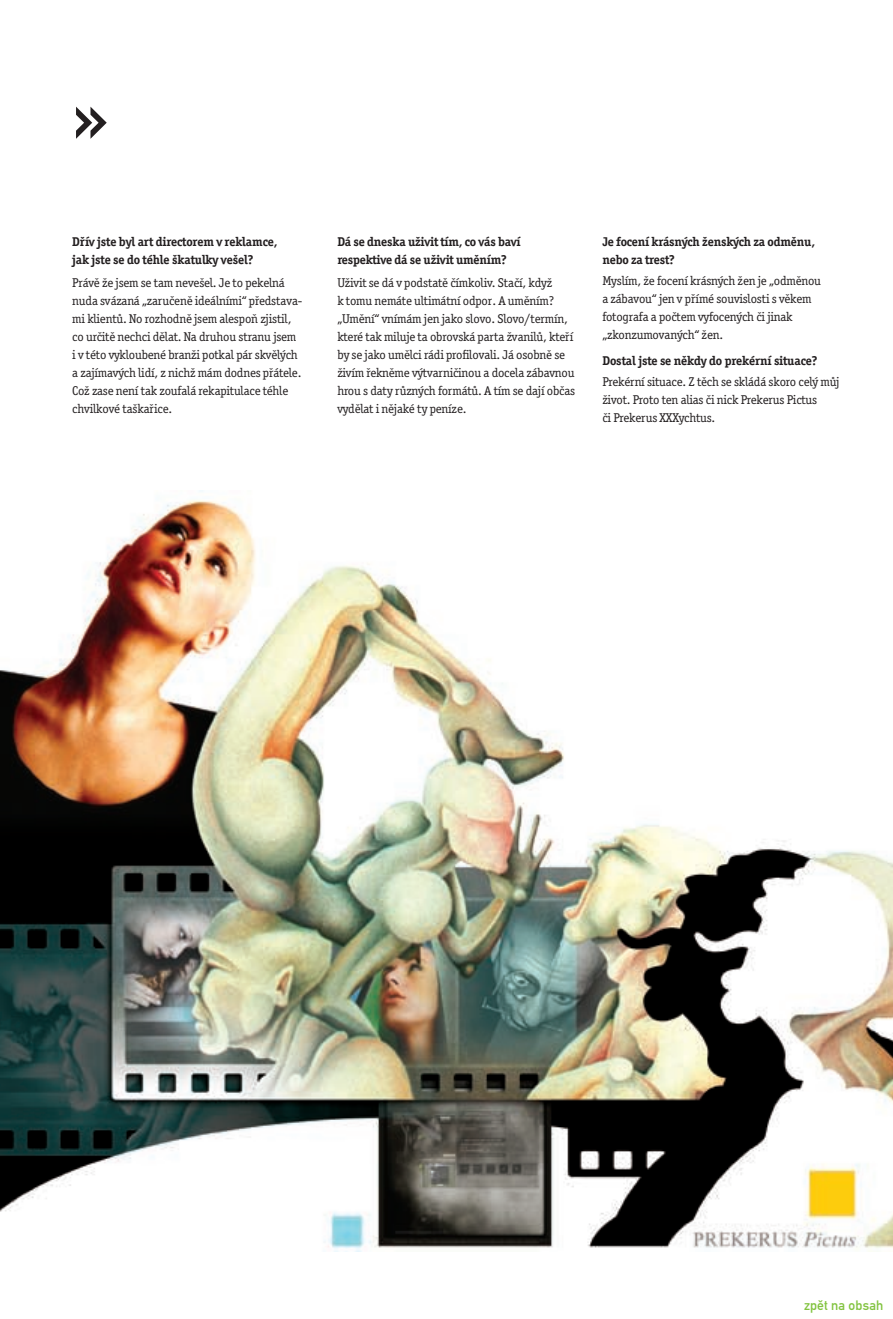
<style>
.page{position:relative;width:893px;height:1319px;background:#fff}
.page>*{position:absolute;margin:0;border:0;box-sizing:border-box;transform-origin:0 0}
.t1{font:79.5px "DIN Mittelschrift LTCE Alt";color:#231f20}
.t2{font:13.5px "DIN Mittelschrift LTCE Alt";letter-spacing:.01em;color:#82c340}
.t3{font:12.75px/18px "Officina Ser Itc TCE Boo";letter-spacing:-.015em;color:#231f20}
.t4{font:700 12.75px/18px "Officina Ser Itc TCE";letter-spacing:-.01em;color:#231f20}
</style>
<div class="page">
<img style="left:0;top:491px;width:893px;height:760px">
<h1 class="t1" style="left:72px;top:70px;width:40px">»</h1>
<p class="t4" style="left:72px;top:233px;width:207px">Dřív jste byl art directorem v reklamce, jak jste se do téhle škatulky vešel?</p>
<p class="t3" style="left:72px;top:274px;width:232px">Právě že jsem se tam nevešel. Je to pekelná nuda svázaná „zaručeně ideálními“ představa&shy;mi klientů. No rozhodně jsem alespoň zjistil, co určitě nechci dělat. Na druhou stranu jsem i v této vykloubené branži potkal pár skvělých a zajímavých lidí, z nichž mám dodnes přátele.<br>Což zase není tak zoufalá rekapitulace téhle chvilkové taškařice.</p>
<p class="t4" style="left:337px;top:233px;width:193px">Dá se dneska uživit tím, co vás baví – respektive dá se uživit uměním?</p>
<p class="t3" style="left:337px;top:274px;width:239px">Uživit se dá v podstatě čímkoliv. Stačí, když<br>k tomu nemáte ultimátní odpor. A uměním? „Umění“ vnímám jen jako slovo. Slovo/termín, které tak miluje ta obrovská parta žvanilů, kteří by se jako umělci rádi profilovali. Já osobně se živím řekněme výtvarničinou a docela zábavnou hrou s daty různých formátů. A tím se dají občas vydělat i nějaké ty peníze.</p>
<p class="t4" style="left:602px;top:233px;width:214px">Je focení krásných ženských za odměnu, nebo za trest?</p>
<p class="t3" style="left:602px;top:272px;width:220px">Myslím, že focení krásných žen je „odměnou a zábavou“ jen v přímé souvislosti s věkem fotografa a počtem vyfocených či jinak „zkonzumovaných“ žen.</p>
<p class="t4" style="left:602px;top:351px;width:217px">Dostal jste se někdy do prekérní situace?</p>
<p class="t3" style="left:602px;top:372px;width:239px">Prekérní situace. Z těch se skládá skoro celý můj život. Proto ten alias či nick Prekerus Pictus<br>či Prekerus XXXychtus.</p>
<p class="t2" style="left:804px;top:1297px;width:81px">zpět na obsah</p>
</div>
